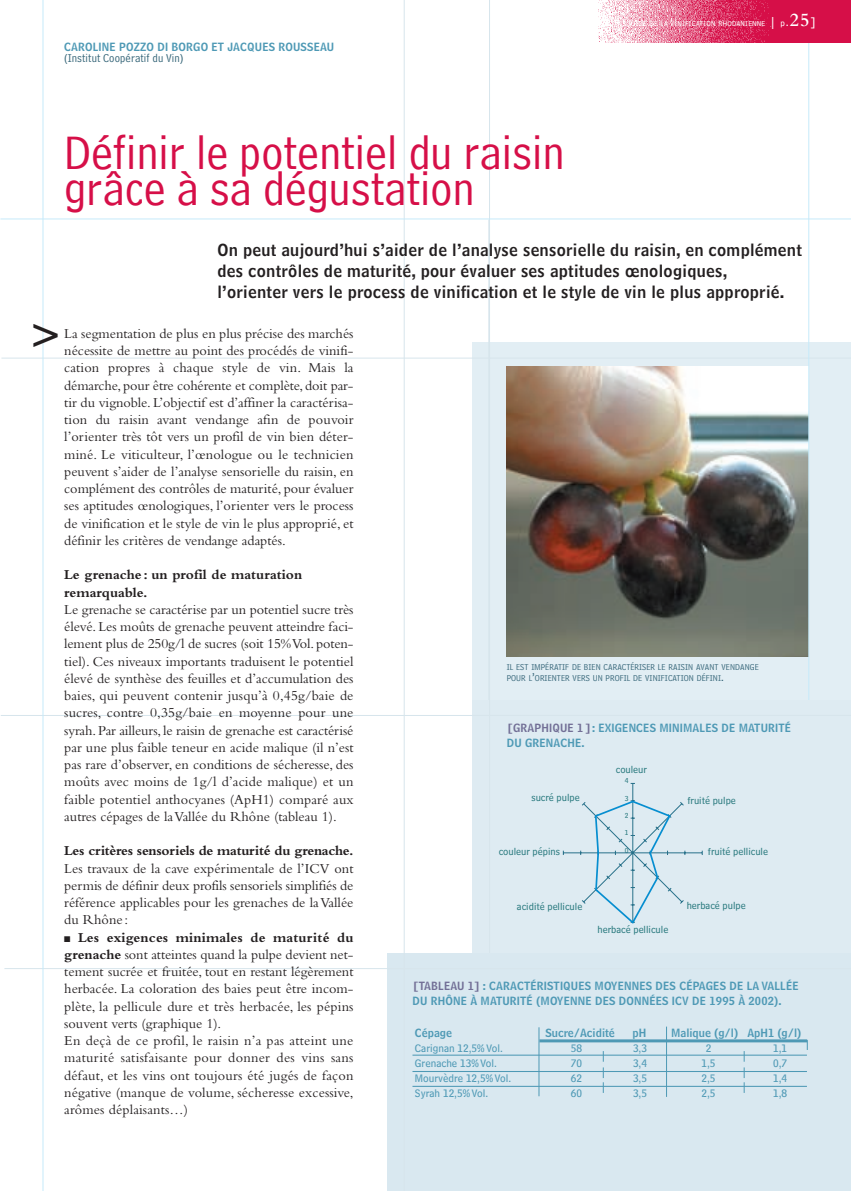
<style>
.page{position:relative;width:851px;height:1191px;background:#fff}
.page>*{position:absolute;margin:0;border:0;box-sizing:border-box;transform-origin:0 0}
.t1{font:49.5px/36px "Bell Centennial Address";color:#d60f48}
.t2{font:42px "Bell Centennial Name And Number";color:#231f20}
.t3{font:16.5px/21px "Bell Centennial Name And Number";letter-spacing:.015em;color:#231f20}
.t4{font:14.25px/17.2px "Bembo";color:#231f20;text-align:justify}
.t5{font:700 14.25px/17.2px "Bembo";letter-spacing:-.015em;color:#231f20}
.t6{font:12px "Bell Centennial Address";letter-spacing:.01em;color:#356578}
.t7{font:11.25px/15px "Bell Centennial Name And Number";letter-spacing:.01em;color:#4e99b5}
.t8{font:11.25px "Bell Centennial Sub Caption";color:#4e99b5}
.t9{font:10.5px "Bell Centennial Sub Caption";color:#2f7d82}
.t10{font:9px/11.1px "Bell Centennial Address";letter-spacing:.01em;color:#356578}
.t11{font:7.5px "Bell Centennial Sub Caption";color:#2f7d82}
.t12{font:7.35px "Bell Centennial Sub Caption";letter-spacing:.025em;color:#fff}
.s1{font-size:12px}
.s2{font-size:9px}
.s3{font-family:"Bembo";font-weight:600;font-size:19.5px}
.s4{font-weight:700}
.s5{color:#726f96}
</style>
<div class="page">
<div style="left:472px;top:342px;width:378px;height:363px;background:#e2eef4"></div>
<hr style="left:1px;top:358px;width:849px;height:1px;background:#d7e5ec">
<hr style="left:488px;top:220px;width:1px;height:501px;background:#d7e5ec">
<img style="left:506px;top:366px;width:302px;height:291px">
<hr style="left:808px;top:0;width:1px;height:1191px;background:#c6eafa">
<div style="left:472px;top:700px;width:378px;height:277px;background:#deebf2"></div>
<hr style="left:1px;top:715px;width:849px;height:1px;background:#d7e5ec">
<hr style="left:489px;top:0;width:1px;height:989px;background:#d7e5ec">
<svg style="left:562px;top:783px;width:141px;height:141px"></svg>
<div style="left:387px;top:953px;width:463px;height:238px;background:#d9e8f0"></div>
<hr style="left:4px;top:968px;width:846px;height:1px;background:#d7e5ec">
<hr style="left:404px;top:0;width:1px;height:1191px;background:#d7e5ec">
<hr style="left:0;top:219px;width:850px;height:1px;background:#c6eafa">
<hr style="left:43px;top:0;width:1px;height:1191px;background:#c6eafa">
<img style="left:598px;top:0;width:252px;height:43px">
<hr style="left:539px;top:1039px;width:268px;height:3px;background:#4e99b5">
<hr style="left:412px;top:1055px;width:394px;height:1px;background:#4e99b5">
<hr style="left:538px;top:1027px;width:1px;height:69px;background:#4e99b5">
<hr style="left:666px;top:1027px;width:1px;height:70px;background:#4e99b5">
<hr style="left:412px;top:1071px;width:394px;height:1px;background:#4e99b5">
<hr style="left:412px;top:1086px;width:394px;height:1px;background:#4e99b5">
<svg style="left:603px;top:1051px;width:1px;height:42px"></svg>
<svg style="left:743px;top:1051px;width:1px;height:42px"></svg>
<p class="t7" style="left:64px;top:40px;width:271px">CAROLINE POZZO DI BORGO ET JACQUES ROUSSEAU</p>
<p class="t6" style="left:64px;top:54px;width:121px">(Institut Coopératif du Vin)</p>
<p class="t12" style="left:617px;top:21px;width:200px"><span class="s1">[</span> GUIDE DE LA VINIFICATION RHODANIENNE <span class="s1">|</span> <span class="s2">p</span><span class="s1">.</span><span class="s3">25</span><span class="s1">]</span></p>
<h1 class="t1" style="left:64px;top:138px;width:501px">Définir le potentiel du raisin grâce à sa dégustation</h1>
<p class="t3" style="left:217px;top:241px;width:586px">On peut aujourd’hui s’aider de l’analyse sensorielle du raisin, en complément des contrôles de maturité, pour évaluer ses aptitudes œnologiques,<br>l’orienter vers le process de vinification et le style de vin le plus approprié.</p>
<h2 class="t2" style="left:28px;top:317px;width:36px">&gt;</h2>
<p class="t4" style="left:64px;top:326px;width:291px">La segmentation de plus en plus précise des marchés nécessite de mettre au point des procédés de vinifi&shy;cation propres à chaque style de vin. Mais la démarche, pour être cohérente et complète, doit par&shy;tir du vignoble. L’objectif est d’affiner la caractérisa&shy;tion du raisin avant vendange afin de pouvoir l’orienter très tôt vers un profil de vin bien déter&shy;miné. Le viticulteur, l’œnologue ou le technicien peuvent s’aider de l’analyse sensorielle du raisin, en complément des contrôles de maturité, pour évaluer ses aptitudes œnologiques, l’orienter vers le process de vinification et le style de vin le plus approprié, et définir les critères de vendange adaptés.</p>
<p class="t5" style="left:64px;top:568px;width:239px">Le grenache: un profil de maturation remarquable.</p>
<p class="t4" style="left:64px;top:602px;width:291px">Le grenache se caractérise par un potentiel sucre très élevé. Les moûts de grenache peuvent atteindre faci&shy;lement plus de 250g/l de sucres (soit 15% Vol. poten&shy;tiel). Ces niveaux importants traduisent le potentiel élevé de synthèse des feuilles et d’accumulation des baies, qui peuvent contenir jusqu’à 0,45g/baie de sucres, contre 0,35g/baie en moyenne pour une syrah. Par ailleurs, le raisin de grenache est caractérisé par une plus faible teneur en acide malique (il n’est pas rare d’observer, en conditions de sécheresse, des moûts avec moins de 1g/l d’acide malique) et un faible potentiel anthocyanes (ApH1) comparé aux autres cépages de la Vallée du Rhône (tableau 1).</p>
<p class="t5" style="left:64px;top:844px;width:291px">Les critères sensoriels de maturité du grenache.</p>
<p class="t4" style="left:64px;top:861px;width:291px">Les travaux de la cave expérimentale de l’ICV ont permis de définir deux profils sensoriels simplifiés de référence applicables pour les grenaches de la Vallée du Rhône:</p>
<p class="t4" style="left:64px;top:930px;width:291px;text-align:left">■ <span class="s4">Les exigences minimales de maturité du grenache</span> sont atteintes quand la pulpe devient net&shy;tement sucrée et fruitée, tout en restant légèrement herbacée. La coloration des baies peut être incom&shy;plète, la pellicule dure et très herbacée, les pépins souvent verts (graphique 1).<br>En deçà de ce profil, le raisin n’a pas atteint une maturité satisfaisante pour donner des vins sans défaut, et les vins ont toujours été jugés de façon négative (manque de volume, sécheresse excessive, arômes déplaisants…)</p>
<p class="t10" style="left:506px;top:662px;width:253px">IL EST IMPÉRATIF DE BIEN CARACTÉRISER LE RAISIN AVANT VENDANGE<br>POUR L<span class="s1">’</span>ORIENTER VERS UN PROFIL DE VINIFICATION DÉFINI<span class="s1">.</span></p>
<p class="t7" style="left:506px;top:721px;width:286px"><span class="s5">[GRAPHIQUE 1 ]</span>: EXIGENCES MINIMALES DE MATURITÉ<br>DU GRENACHE.</p>
<p class="t9" style="left:615px;top:766px;width:33px">couleur</p>
<p class="t11" style="left:625px;top:778px;width:5px">4</p>
<p class="t9" style="left:531px;top:794px;width:50px">sucré pulpe</p>
<p class="t11" style="left:625px;top:795px;width:5px">3</p>
<p class="t9" style="left:687px;top:797px;width:50px">fruité pulpe</p>
<p class="t11" style="left:625px;top:813px;width:5px">2</p>
<p class="t11" style="left:625px;top:830px;width:5px">1</p>
<p class="t9" style="left:498px;top:847px;width:63px">couleur pépins</p>
<p class="t11" style="left:625px;top:848px;width:5px">0</p>
<p class="t9" style="left:708px;top:848px;width:62px">fruité pellicule</p>
<p class="t9" style="left:517px;top:903px;width:67px">acidité pellicule</p>
<p class="t9" style="left:686px;top:902px;width:61px">herbacé pulpe</p>
<p class="t9" style="left:597px;top:926px;width:72px">herbacé pellicule</p>
<p class="t7" style="left:412px;top:980px;width:387px"><span class="s5">[TABLEAU 1]</span> : CARACTÉRISTIQUES MOYENNES DES CÉPAGES DE LA VALLÉE<br>DU RHÔNE À MATURITÉ (MOYENNE DES DONNÉES ICV DE 1995 À 2002).</p>
<p class="t7" style="left:415px;top:1026px;width:39px">Cépage</p>
<p class="t7" style="left:545px;top:1026px;width:71px">Sucre/Acidité</p>
<p class="t7" style="left:632px;top:1026px;width:15px">pH</p>
<p class="t7" style="left:671px;top:1026px;width:132px">Malique (g/l) ApH1 (g/l)</p>
<p class="t8" style="left:415px;top:1045px;width:89px">Carignan 12,5% Vol.</p>
<p class="t8" style="left:571px;top:1045px;width:13px">58</p>
<p class="t8" style="left:633px;top:1045px;width:16px">3,3</p>
<p class="t8" style="left:705px;top:1045px;width:7px">2</p>
<p class="t8" style="left:773px;top:1045px;width:16px">1,1</p>
<p class="t8" style="left:415px;top:1060px;width:83px">Grenache 13% Vol.</p>
<p class="t8" style="left:571px;top:1060px;width:13px">70</p>
<p class="t8" style="left:633px;top:1060px;width:16px">3,4</p>
<p class="t8" style="left:701px;top:1060px;width:16px">1,5</p>
<p class="t8" style="left:773px;top:1060px;width:16px">0,7</p>
<p class="t8" style="left:415px;top:1075px;width:98px">Mourvèdre 12,5% Vol.</p>
<p class="t8" style="left:571px;top:1075px;width:13px">62</p>
<p class="t8" style="left:633px;top:1075px;width:16px">3,5</p>
<p class="t8" style="left:701px;top:1075px;width:16px">2,5</p>
<p class="t8" style="left:773px;top:1075px;width:16px">1,4</p>
<p class="t8" style="left:415px;top:1090px;width:75px">Syrah 12,5% Vol.</p>
<p class="t8" style="left:571px;top:1090px;width:13px">60</p>
<p class="t8" style="left:633px;top:1090px;width:16px">3,5</p>
<p class="t8" style="left:701px;top:1090px;width:16px">2,5</p>
<p class="t8" style="left:773px;top:1090px;width:16px">1,8</p>
</div>
